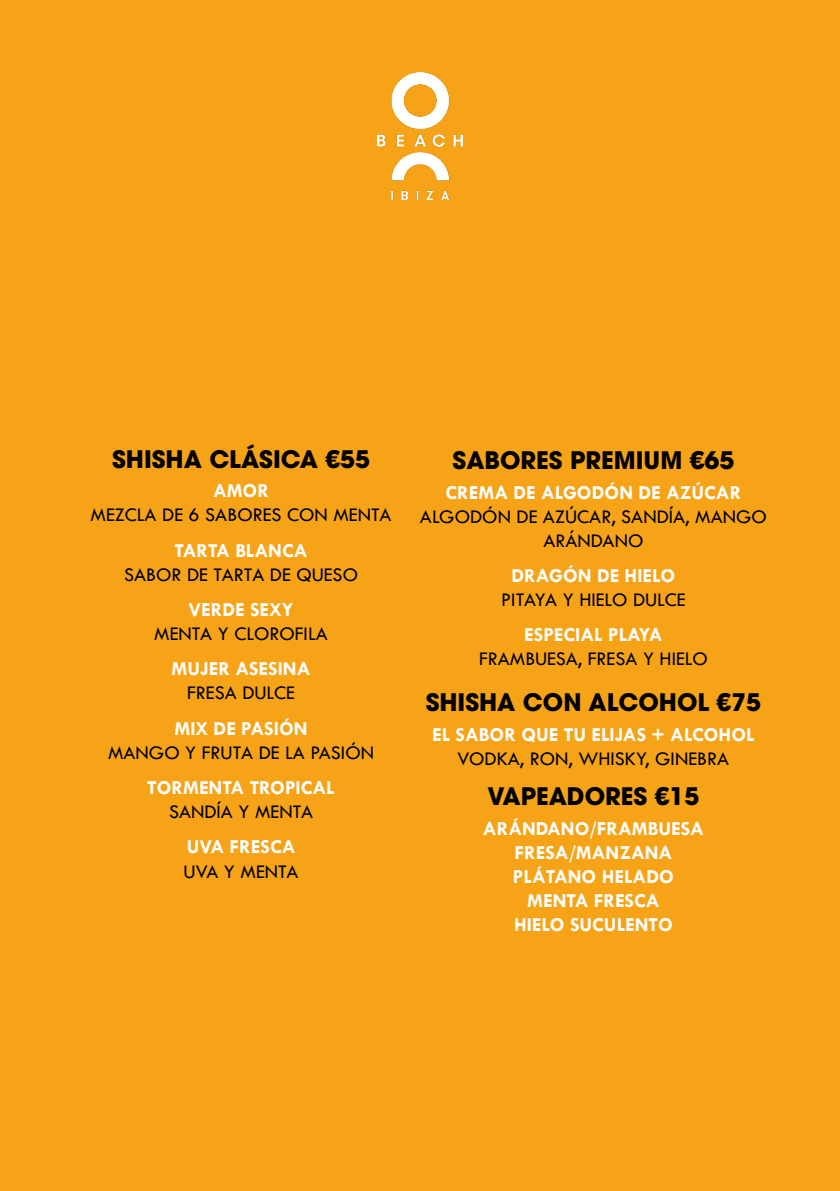
<style>
.page{position:relative;width:840px;height:1191px;background:#fff}
.page>*{position:absolute;margin:0;border:0;box-sizing:border-box;transform-origin:0 0}
.t1{font:700 24px "Avant Garde LT";color:#000}
.t2{font:700 20px/24px "Tw Cen";color:#fff;text-align:center}
.t3{font:20px/24px "Tw Cen";color:#000;text-align:center}
</style>
<div class="page">
<div style="left:0;top:0;width:839px;height:1191px;background:#f6a318"></div>
<img style="left:378px;top:73px;width:83px;height:127px">
<p class="t1" style="left:112px;top:443px;width:259px">SHISHA CLÁSICA €55</p>
<p class="t2" style="left:213px;top:478px;width:58px">AMOR</p>
<p class="t3" style="left:91px;top:503px;width:302px">MEZCLA DE 6 SABORES CON MENTA</p>
<p class="t2" style="left:174px;top:538px;width:134px">TARTA BLANCA</p>
<p class="t3" style="left:124px;top:562px;width:235px">SABOR DE TARTA DE QUESO</p>
<p class="t2" style="left:188px;top:597px;width:107px">VERDE SEXY</p>
<p class="t3" style="left:154px;top:621px;width:175px">MENTA Y CLOROFILA</p>
<p class="t2" style="left:171px;top:656px;width:140px">MUJER ASESINA</p>
<p class="t3" style="left:187px;top:681px;width:109px">FRESA DULCE</p>
<p class="t2" style="left:174px;top:716px;width:134px">MIX DE PASIÓN</p>
<p class="t3" style="left:108px;top:740px;width:267px">MANGO Y FRUTA DE LA PASIÓN</p>
<p class="t2" style="left:147px;top:775px;width:189px">TORMENTA TROPICAL</p>
<p class="t3" style="left:169px;top:799px;width:145px">SANDÍA Y MENTA</p>
<p class="t2" style="left:186px;top:834px;width:110px">UVA FRESCA</p>
<p class="t3" style="left:183px;top:859px;width:116px">UVA Y MENTA</p>
<p class="t1" style="left:452px;top:444px;width:283px">SABORES PREMIUM €65</p>
<p class="t2" style="left:445px;top:480px;width:297px">CREMA DE ALGODÓN DE AZÚCAR</p>
<p class="t3" style="left:419px;top:504px;width:348px">ALGODÓN DE AZÚCAR, SANDÍA, MANGO<br>ARÁNDANO</p>
<p class="t2" style="left:511px;top:563px;width:165px">DRAGÓN DE HIELO</p>
<p class="t3" style="left:501px;top:587px;width:186px">PITAYA Y HIELO DULCE</p>
<p class="t2" style="left:524px;top:622px;width:140px">ESPECIAL PLAYA</p>
<p class="t3" style="left:479px;top:647px;width:230px">FRAMBUESA, FRESA Y HIELO</p>
<p class="t1" style="left:425px;top:687px;width:336px">SHISHA CON ALCOHOL €75</p>
<p class="t2" style="left:432px;top:722px;width:324px">EL SABOR QUE TU ELIJAS + ALCOHOL</p>
<p class="t3" style="left:457px;top:746px;width:273px">VODKA, RON, WHISKY, GINEBRA</p>
<p class="t1" style="left:487px;top:781px;width:213px">VAPEADORES €15</p>
<p class="t2" style="left:482px;top:816px;width:222px">ARÁNDANO/FRAMBUESA<br>FRESA/MANZANA<br>PLÁTANO HELADO<br>MENTA FRESCA<br>HIELO SUCULENTO</p>
</div>
